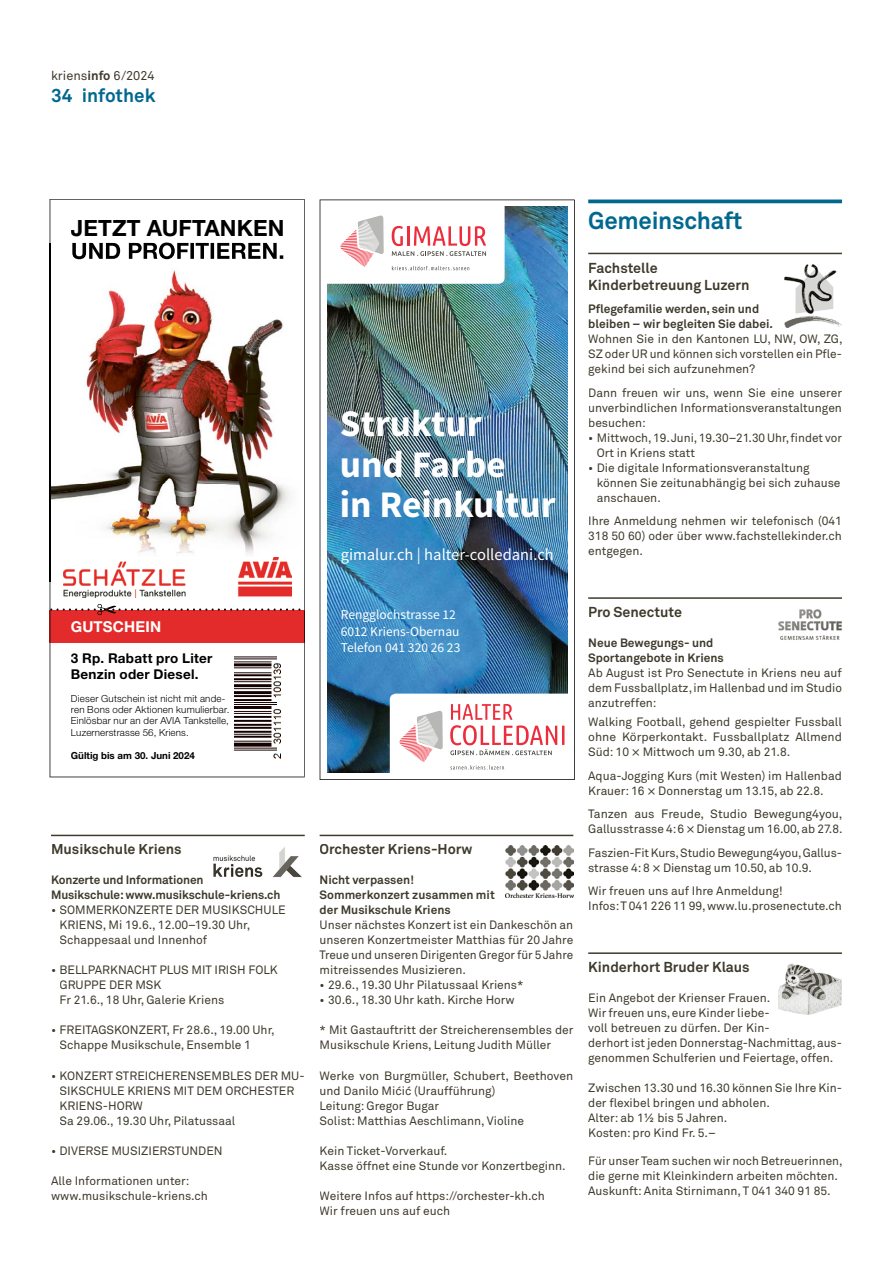
<style>
.page{position:relative;width:893px;height:1263px;background:#fff}
.page>*{position:absolute;margin:0;border:0;box-sizing:border-box;transform-origin:0 0}
.t1{font:700 37.5px/40.5px "Source Sans Pro";color:#fff}
.t2{font:700 24px "Akkurat Pro";letter-spacing:-.01em;color:#00688f}
.t3{font:700 22.5px "Helvetica Neue LT Std";letter-spacing:.005em;color:#000}
.t4{font:700 18.75px "Akkurat Pro";color:#00688f}
.t5{font:16.5px "Source Sans Pro";color:#fff}
.t6{font:700 15px "Helvetica Neue LT Std";letter-spacing:.01em;color:#fff}
.t7{font:700 14.25px/17.2px "Akkurat Pro";color:#3e3a2c}
.t8{font:13.5px/16.5px "Source Sans Pro";color:#fff}
.t9{font:700 13.5px/16.2px "Helvetica Neue LT Std";letter-spacing:.02em;color:#000}
.t10{font:12.75px "Akkurat Pro";color:#3e3a2c}
.t11{font:12px/15px "Akkurat Pro";color:#3e3a2c}
.t12{font:700 12px/15px "Akkurat Pro";color:#3e3a2c}
.t13{font:300 9.75px/11.2px "Helvetica Neue LT Std";letter-spacing:.02em;color:#000}
.t14{font:700 9.75px "Helvetica Neue LT Std";color:#000}
.s1{font-weight:700}
</style>
<div class="page">
<hr style="left:588px;top:200px;width:254px;height:3px;background:#00688f">
<hr style="left:588px;top:253px;width:254px;height:1px;background:#3e3a2c">
<hr style="left:588px;top:597px;width:254px;height:2px;background:#3e3a2c">
<hr style="left:588px;top:952px;width:254px;height:2px;background:#3e3a2c">
<img style="left:784px;top:264px;width:58px;height:64px">
<img style="left:778px;top:609px;width:64px;height:31px">
<img style="left:778px;top:964px;width:64px;height:50px">
<hr style="left:51px;top:835px;width:254px;height:1px;background:#3e3a2c">
<img style="left:213px;top:847px;width:89px;height:31px">
<hr style="left:320px;top:835px;width:253px;height:1px;background:#3e3a2c">
<img style="left:506px;top:846px;width:67px;height:52px">
<img style="left:320px;top:200px;width:255px;height:580px">
<svg style="left:319px;top:199px;width:186px;height:85px"></svg>
<svg style="left:50px;top:199px;width:254px;height:578px"></svg>
<svg style="left:50px;top:604px;width:255px;height:39px;background:#e24747"></svg>
<p class="t10" style="left:51px;top:68px;width:105px">kriens<span class="s1">info</span> 6/2024</p>
<h3 class="t4" style="left:51px;top:84px;width:106px">34 infothek</h3>
<h3 class="t3" style="left:71px;top:214px;width:215px">JETZT AUFTANKEN</h3>
<h1 class="t1" style="left:340px;top:405px;width:218px">Struktur<br>und Farbe<br>in Reinkultur</h1>
<h3 class="t5" style="left:341px;top:544px;width:215px">gimalur.ch | halter-colledani.ch</h3>
<h2 class="t2" style="left:588px;top:205px;width:156px">Gemeinschaft</h2>
<p class="t7" style="left:588px;top:259px;width:163px">Fachstelle<br>Kinderbetreuung Luzern</p>
<p class="t12" style="left:588px;top:302px;width:186px">Pflegefamilie werden, sein und bleiben – wir begleiten Sie dabei.</p>
<p class="t11" style="left:588px;top:332px;width:256px;text-align:justify">Wohnen Sie in den Kantonen LU, NW, OW, ZG, SZ oder UR und können sich vorstellen ein Pfle&shy;gekind bei sich aufzunehmen?</p>
<p class="t11" style="left:588px;top:385px;width:255px;text-align:justify">Dann freuen wir uns, wenn Sie eine unserer unverbindlichen Informationsveranstaltungen besuchen:</p>
<p class="t11" style="left:597px;top:430px;width:247px;text-indent:-9px">• Mittwoch, 19. Juni, 19.30–21.30 Uhr, findet vor<br>Ort in Kriens statt</p>
<p class="t11" style="left:597px;top:460px;width:245px;text-indent:-9px">• Die digitale Informationsveranstaltung können Sie zeitunabhängig bei sich zuhause anschauen.</p>
<p class="t11" style="left:588px;top:514px;width:255px;text-align:justify">Ihre Anmeldung nehmen wir telefonisch (041<br>318 50 60) oder über www.fachstellekinder.ch entgegen.</p>
<p class="t6" style="left:71px;top:617px;width:92px">GUTSCHEIN</p>
<p class="t9" style="left:71px;top:650px;width:143px">3 Rp. Rabatt pro Liter<br>Benzin oder Diesel.</p>
<p class="t13" style="left:71px;top:693px;width:160px">Dieser Gutschein ist nicht mit ande&shy;ren Bons oder Aktionen kumulierbar.<br>Einlösbar nur an der AVIA Tankstelle, Luzernerstrasse 56, Kriens.</p>
<p class="t14" style="left:71px;top:749px;width:126px">Gültig bis am 30. Juni 2024</p>
<p class="t7" style="left:51px;top:841px;width:132px">Musikschule Kriens</p>
<p class="t12" style="left:51px;top:873px;width:231px">Konzerte und Informationen<br>Musikschule: www.musikschule-kriens.ch</p>
<p class="t11" style="left:60px;top:903px;width:228px;text-indent:-9px">• SOMMERKONZERTE DER MUSIKSCHULE<br>KRIENS, Mi 19.6., 12.00–19.30 Uhr,<br>Schappesaal und Innenhof</p>
<p class="t11" style="left:60px;top:963px;width:220px;text-indent:-9px">• BELLPARKNACHT PLUS MIT IRISH FOLK<br>GRUPPE DER MSK<br>Fr 21.6., 18 Uhr, Galerie Kriens</p>
<p class="t11" style="left:60px;top:1023px;width:217px;text-indent:-9px">• FREITAGSKONZERT, Fr 28.6., 19.00 Uhr,<br>Schappe Musikschule, Ensemble 1</p>
<p class="t11" style="left:60px;top:1068px;width:247px;text-indent:-9px">• KONZERT STREICHERENSEMBLES DER MU-<br>SIKSCHULE KRIENS MIT DEM ORCHESTER<br>KRIENS-HORW<br>Sa 29.06., 19.30 Uhr, Pilatussaal</p>
<p class="t11" style="left:51px;top:1143px;width:173px">• DIVERSE MUSIZIERSTUNDEN</p>
<p class="t11" style="left:51px;top:1173px;width:158px">Alle Informationen unter: www.musikschule-kriens.ch</p>
<p class="t8" style="left:341px;top:607px;width:121px">Rengglochstrasse 12<br>6012 Kriens-Obernau<br>Telefon 041 320 26 23</p>
<p class="t7" style="left:320px;top:841px;width:154px">Orchester Kriens-Horw</p>
<p class="t12" style="left:320px;top:873px;width:177px">Nicht verpassen!<br>Sommerkonzert zusammen mit der Musikschule Kriens</p>
<p class="t11" style="left:320px;top:918px;width:255px;text-align:justify">Unser nächstes Konzert ist ein Dankeschön an unseren Konzertmeister Matthias für 20 Jahre Treue und unseren Dirigenten Gregor für 5 Jahre mitreissendes Musizieren.</p>
<p class="t11" style="left:320px;top:978px;width:205px">• 29.6., 19.30 Uhr Pilatussaal Kriens*</p>
<p class="t11" style="left:320px;top:993px;width:197px">• 30.6., 18.30 Uhr kath. Kirche Horw</p>
<p class="t11" style="left:320px;top:1023px;width:255px">* Mit Gastauftritt der Streicherensembles der<br>Musikschule Kriens, Leitung Judith Müller</p>
<p class="t11" style="left:320px;top:1068px;width:255px">Werke von Burgmüller, Schubert, Beethoven und Danilo Mićić (Uraufführung)<br>Leitung: Gregor Bugar<br>Solist: Matthias Aeschlimann, Violine</p>
<p class="t11" style="left:320px;top:1143px;width:248px">Kein Ticket-Vorverkauf.<br>Kasse öffnet eine Stunde vor Konzertbeginn.</p>
<p class="t11" style="left:320px;top:1188px;width:227px">Weitere Infos auf https://orchester-kh.ch<br>Wir freuen uns auf euch</p>
<p class="t7" style="left:588px;top:604px;width:95px">Pro Senectute</p>
<p class="t12" style="left:588px;top:635px;width:137px">Neue Bewegungs- und<br>Sportangebote in Kriens</p>
<p class="t11" style="left:588px;top:666px;width:255px;text-align:justify">Ab August ist Pro Senectute in Kriens neu auf dem Fussballplatz, im Hallenbad und im Studio anzutreffen:</p>
<p class="t11" style="left:588px;top:715px;width:255px;text-align:justify">Walking Football, gehend gespielter Fussball ohne Körperkontakt. Fussballplatz Allmend Süd: 10 × Mittwoch um 9.30, ab 21.8.</p>
<p class="t11" style="left:588px;top:768px;width:255px">Aqua-Jogging Kurs (mit Westen) im Hallenbad<br>Krauer: 16 × Donnerstag um 13.15, ab 22.8.</p>
<p class="t11" style="left:588px;top:807px;width:256px">Tanzen aus Freude, Studio Bewegung4you,<br>Gallusstrasse 4: 6 × Dienstag um 16.00, ab 27.8.</p>
<p class="t11" style="left:588px;top:845px;width:255px">Faszien-Fit Kurs, Studio Bewegung4you, Gallus&shy;strasse 4: 8 × Dienstag um 10.50, ab 10.9.</p>
<p class="t11" style="left:588px;top:884px;width:255px">Wir freuen uns auf Ihre Anmeldung!<br>Infos: T 041 226 11 99, www.lu.prosenectute.ch</p>
<p class="t7" style="left:588px;top:959px;width:163px">Kinderhort Bruder Klaus</p>
<p class="t11" style="left:588px;top:991px;width:255px">Ein Angebot der Krienser Frauen.<br>Wir freuen uns, eure Kinder liebe-<br>voll betreuen zu dürfen. Der Kin-<br>derhort ist jeden Donnerstag-Nachmittag, aus&shy;genommen Schulferien und Feiertage, offen.</p>
<p class="t11" style="left:588px;top:1081px;width:255px">Zwischen 13.30 und 16.30 können Sie Ihre Kin&shy;der flexibel bringen und abholen.<br>Alter: ab 1 ½ bis 5 Jahren.<br>Kosten: pro Kind Fr. 5.–</p>
<p class="t11" style="left:588px;top:1154px;width:256px">Für unser Team suchen wir noch Betreuerinnen, die gerne mit Kleinkindern arbeiten möchten.<br>Auskunft: Anita Stirnimann, T 041 340 91 85.</p>
</div>
